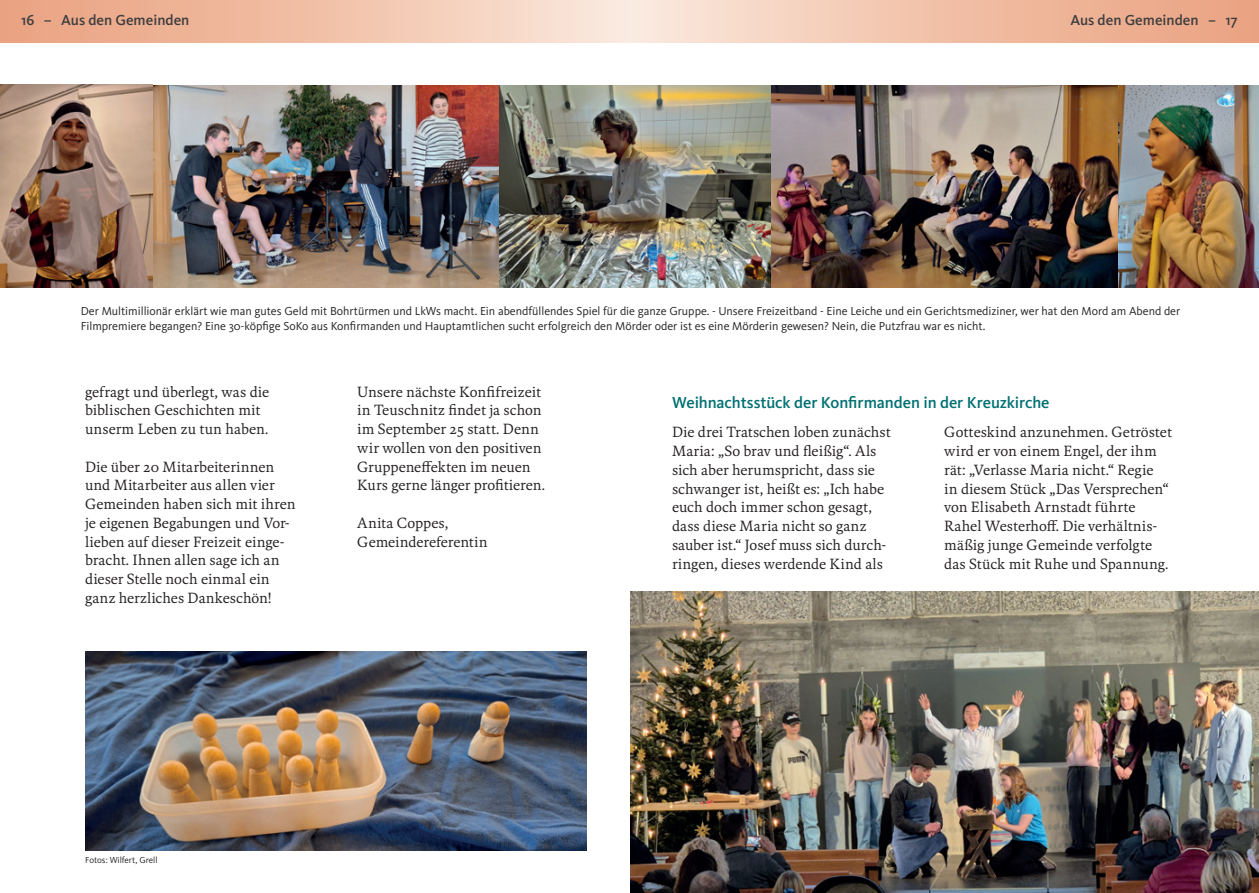
<style>
.page{position:relative;width:1259px;height:893px;background:#fff}
.page>*{position:absolute;margin:0;border:0;box-sizing:border-box;transform-origin:0 0}
.t1{font:500 16.5px "Kievit OT";letter-spacing:-.005em;color:#017072}
.t2{font:15px/18.8px "Kievit Serif";color:#231f20}
.t3{font:500 15px "Kievit OT";color:#3e3e3f}
.t4{font:12px/14.4px "Kievit OT";color:#231f20}
.t5{font:9px "Kievit OT";color:#231f20}
</style>
<div class="page">
<div style="left:0;top:0;width:629px;height:43px;background:linear-gradient(to right,#e99e7b,#fae7db)"></div>
<div style="left:629px;top:0;width:630px;height:43px;background:linear-gradient(to right,#fae7db,#e99f7c)"></div>
<img style="left:631px;top:592px;width:628px;height:301px">
<img style="left:0;top:85px;width:1259px;height:203px">
<img style="left:85px;top:651px;width:502px;height:199px">
<p class="t3" style="left:21px;top:11px;width:170px">16 – Aus den Gemeinden</p>
<p class="t3" style="left:1070px;top:11px;width:169px">Aus den Gemeinden – 17</p>
<p class="t4" style="left:81px;top:304px;width:1101px">Der Multimillionär erklärt wie man gutes Geld mit Bohrtürmen und LkWs macht. Ein abendfüllendes Spiel für die ganze Gruppe. - Unsere Freizeitband - Eine Leiche und ein Gerichtsmediziner, wer hat den Mord am Abend der<br>Filmpremiere begangen? Eine 30-köpfige SoKo aus Konfirmanden und Hauptamtlichen sucht erfolgreich den Mörder oder ist es eine Mörderin gewesen? Nein, die Putzfrau war es nicht.</p>
<p class="t2" style="left:85px;top:382px;width:186px">gefragt und überlegt, was die biblischen Geschichten mit unserm Leben zu tun haben.</p>
<p class="t2" style="left:85px;top:457px;width:212px">Die über 20 Mitarbeiterinnen und Mitarbeiter aus allen vier<br>Gemeinden haben sich mit ihren je eigenen Begabungen und Vor&shy;lieben auf dieser Freizeit einge&shy;bracht. Ihnen allen sage ich an dieser Stelle noch einmal ein ganz herzliches Dankeschön!</p>
<p class="t2" style="left:357px;top:382px;width:189px">Unsere nächste Konfifreizeit in Teuschnitz findet ja schon im September 25 statt. Denn wir wollen von den positiven<br>Gruppeneffekten im neuen<br>Kurs gerne länger profitieren.</p>
<p class="t2" style="left:357px;top:513px;width:132px">Anita Coppes,<br>Gemeindereferentin</p>
<p class="t5" style="left:85px;top:855px;width:74px">Fotos: Wilfert, Grell</p>
<p class="t1" style="left:672px;top:393px;width:379px">Weihnachtsstück der Konfirmanden in der Kreuzkirche</p>
<p class="t2" style="left:672px;top:422px;width:220px">Die drei Tratschen loben zunächst<br>Maria: „So brav und fleißig“. Als sich aber herumspricht, dass sie schwanger ist, heißt es: „Ich habe euch doch immer schon gesagt, dass diese Maria nicht so ganz sauber ist.“ Josef muss sich durch&shy;ringen, dieses werdende Kind als</p>
<p class="t2" style="left:944px;top:422px;width:229px">Gotteskind anzunehmen. Getröstet wird er von einem Engel, der ihm rät: „Verlasse Maria nicht.“ Regie<br>in diesem Stück „Das Versprechen“ von Elisabeth Arnstadt führte Rahel Westerhoff. Die verhältnis&shy;mäßig junge Gemeinde verfolgte das Stück mit Ruhe und Spannung.</p>
</div>
